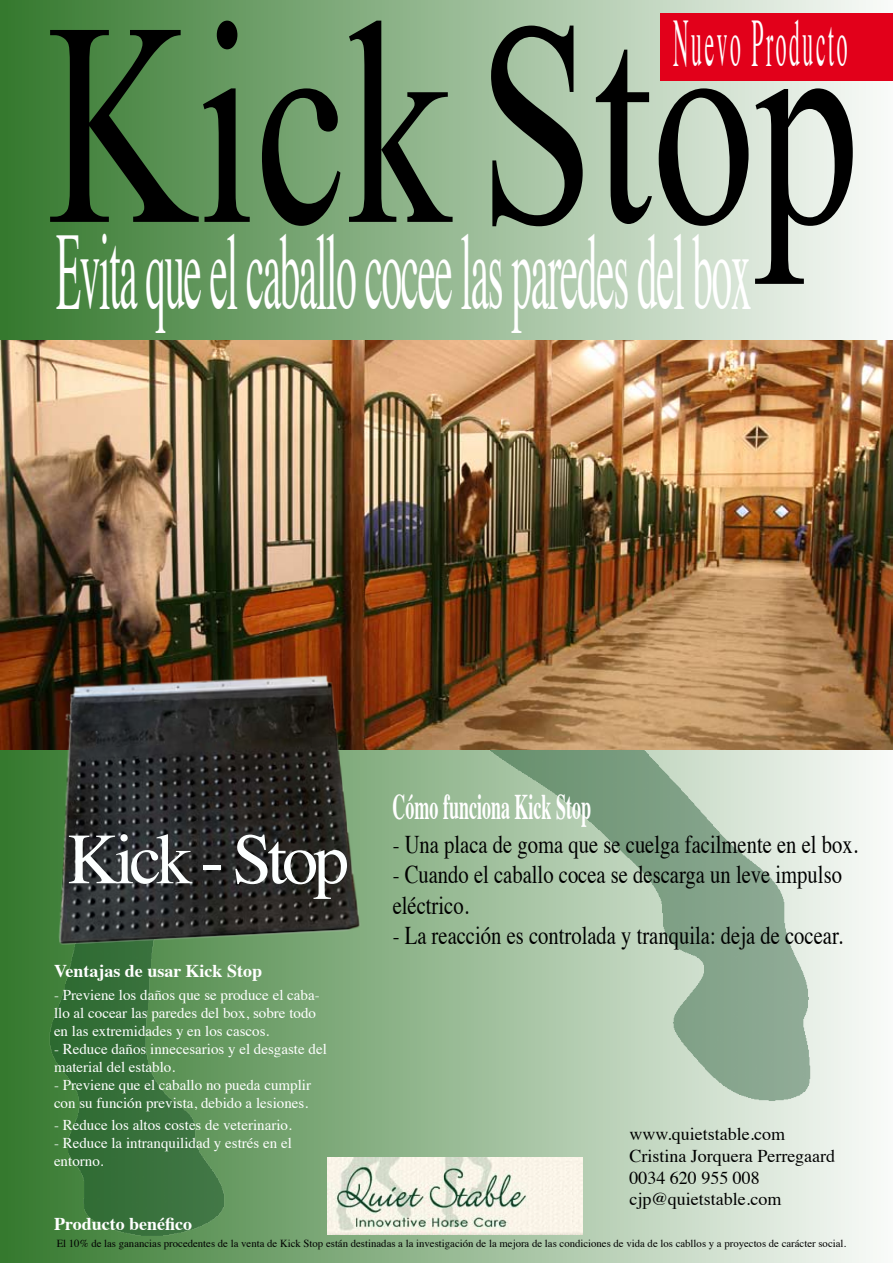
<style>
.page{position:relative;width:893px;height:1263px;background:#fff}
.page>*{position:absolute;margin:0;border:0;box-sizing:border-box;transform-origin:0 0}
.t1{font:289.8px "Times New Roman";color:#000;scale:.72 1}
.t2{font:109.65px "Times";letter-spacing:-.03em;color:#fff;scale:.37 1}
.t3{font:72px "Times";letter-spacing:-.07em;color:#fcffff}
.t4{font:67.8px "Times";letter-spacing:.12em;color:#fff;scale:.32 1}
.t5{font:700 36px "Times";color:#fff;scale:.5 1}
.t6{font:25.5px/30.6px "Times";color:#000;scale:.81 1}
.t7{font:18px/21.6px "Times";color:#000}
.t8{font:700 18px "Times";color:#fff}
.t9{font:15px/18px "Times";color:#fff}
.t10{font:10.8px "Times";color:#000}
</style>
<div class="page">
<div style="left:0;top:0;width:893px;height:1263px;background:linear-gradient(to right,#34782d,#f9fbf9)"></div>
<img style="left:0;top:749px;width:893px;height:505px">
<img style="left:0;top:340px;width:893px;height:409px">
<img style="left:327px;top:1158px;width:256px;height:76px">
<div style="left:660px;top:13px;width:233px;height:68px;background:#e2001a"></div>
<img style="left:41px;top:666px;width:325px;height:286px">
<h3 class="t4" style="left:673px;top:-20px;width:546px">Nuevo Producto</h3>
<h1 class="t1" style="left:47px;top:-70px;width:1131px">KickStop</h1>
<h2 class="t2" style="left:56px;top:169px;width:1881px">Evita que el caballo cocee las paredes del box</h2>
<h3 class="t3" style="left:68px;top:792px;width:283px">Kick - Stop</h3>
<p class="t8" style="left:54px;top:954px;width:210px">Ventajas de usar Kick Stop</p>
<p class="t9" style="left:54px;top:985px;width:267px">- Previene los daños que se produce el caba&shy;llo al cocear las paredes del box, sobre todo en las extremidades y en los cascos.</p>
<p class="t9" style="left:54px;top:1039px;width:274px">- Reduce daños innecesarios y el desgaste del material del establo.</p>
<p class="t9" style="left:54px;top:1075px;width:259px">- Previene que el caballo no pueda cumplir con su función prevista, debido a lesiones.</p>
<p class="t9" style="left:54px;top:1114px;width:239px">- Reduce los altos costes de veterinario.</p>
<p class="t9" style="left:54px;top:1132px;width:239px">- Reduce la intranquilidad y estrés en el entorno.</p>
<h3 class="t5" style="left:393px;top:773px;width:399px">Cómo funciona Kick Stop</h3>
<h3 class="t6" style="left:393px;top:826px;width:576px">- Una placa de goma que se cuelga facilmente en el box.</h3>
<h3 class="t6" style="left:393px;top:857px;width:556px">- Cuando el caballo cocea se descarga un leve impulso eléctrico.</h3>
<h3 class="t6" style="left:393px;top:918px;width:557px">- La reacción es controlada y tranquila: deja de cocear.</h3>
<p class="t7" style="left:629px;top:1122px;width:207px">www.quietstable.com<br>Cristina Jorquera Perregaard<br>0034 620 955 008 cjp@quietstable.com</p>
<p class="t8" style="left:54px;top:1206px;width:140px">Producto benéfico</p>
<p class="t10" style="left:57px;top:1233px;width:791px">El 10% de las ganancias procedentes de la venta de Kick Stop están destinadas a la investigación de la mejora de las condiciones de vida de los cabllos y a proyectos de carácter social.</p>
</div>
